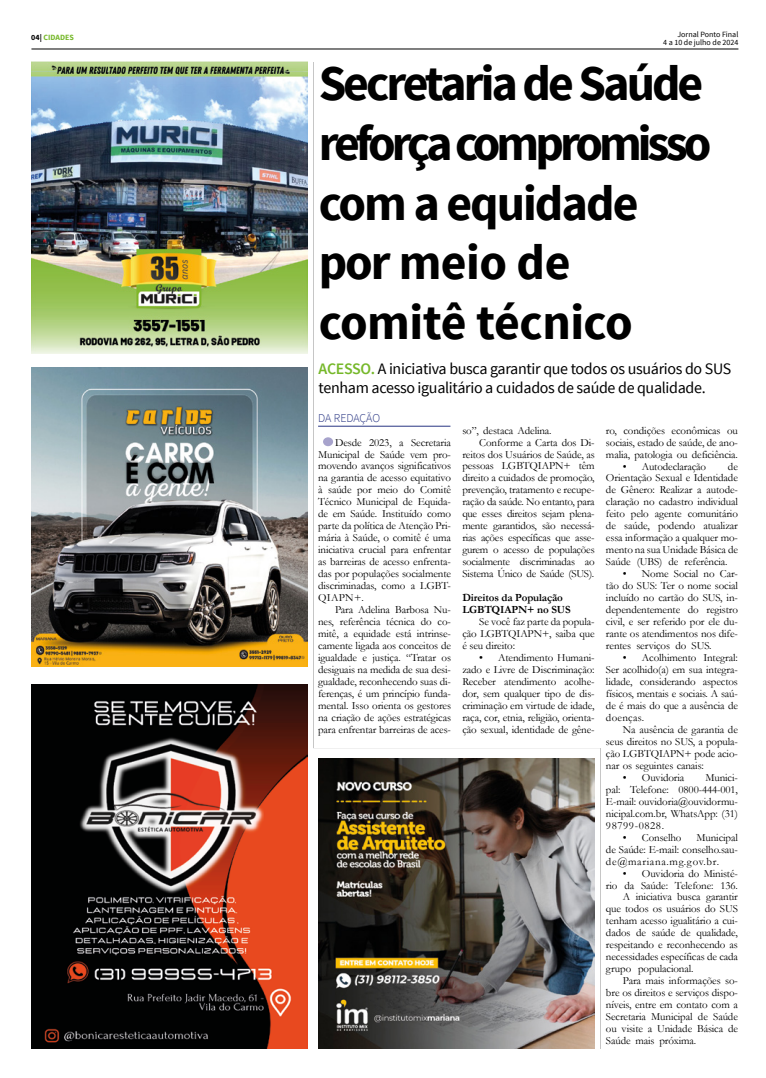
<style>
.page{position:relative;width:766px;height:1078px;background:#fff}
.page>*{position:absolute;margin:0;border:0;box-sizing:border-box;transform-origin:0 0}
.t1{font:700 49.8px/59.8px "Source Sans Pro";letter-spacing:-.06em;color:#000}
.t2{font:15.9px/19.1px "Source Sans Pro";letter-spacing:-.02em;color:#000}
.t3{font:300 12px "Source Sans Pro";letter-spacing:-.01em;color:#283583}
.t4{font:11px/12px "Garamond";letter-spacing:-.01em;color:#000;text-align:justify}
.t5{font:700 11px/12px "Garamond";letter-spacing:-.01em;color:#000}
.t6{font:8px/8px "Source Sans Pro";color:#000;text-align:right}
.t7{font:700 8px "Source Sans Pro";color:#76b82a}
.s1{color:#000}
.s2{font-weight:600;color:#76b82a}
</style>
<div class="page">
<hr style="left:31px;top:49px;width:707px;height:1px;background:#000">
<hr style="left:313px;top:62px;width:1px;height:686px;background:#c6c6c6">
<img style="left:31px;top:367px;width:276px;height:299px">
<img style="left:31px;top:684px;width:276px;height:364px">
<hr style="left:600px;top:748px;width:1px;height:300px;background:#c6c6c6">
<img style="left:31px;top:62px;width:276px;height:291px">
<img style="left:318px;top:758px;width:276px;height:290px">
<hr style="left:318px;top:426px;width:132px;height:1px;background:#283583">
<div style="left:323px;top:437px;width:10px;height:9px;background:#a7a3cc;border-radius:50%"></div>
<p class="t7" style="left:31px;top:32px;width:44px"><span class="s1">04|</span> CIDADES</p>
<p class="t6" style="left:663px;top:31px;width:77px">Jornal Ponto Final<br>4 a 10 de julho de 2024</p>
<h1 class="t1" style="left:318px;top:55px;width:394px">Secretaria de Saúde reforça compromisso com a equidade por meio de comitê técnico</h1>
<h2 class="t2" style="left:318px;top:359px;width:414px"><span class="s2">ACESSO.</span> A iniciativa busca garantir que todos os usuários do SUS tenham acesso igualitário a cuidados de saúde de qualidade.</h2>
<p class="t3" style="left:318px;top:410px;width:63px">DA REDAÇÃO</p>
<p class="t4" style="left:318px;top:435px;width:134px;text-indent:17px">Desde 2023, a Secretaria Municipal de Saúde vem pro&shy;movendo avanços significativos na garantia de acesso equitativo à saúde por meio do Comitê Técnico Municipal de Equida&shy;de em Saúde. Instituído como parte da política de Atenção Pri&shy;mária à Saúde, o comitê é uma iniciativa crucial para enfrentar as barreiras de acesso enfrenta&shy;das por populações socialmente discriminadas, como a LGBT-QIAPN+.</p>
<p class="t4" style="left:318px;top:603px;width:134px;text-indent:17px">Para Adelina Barbosa Nu&shy;nes, referência técnica do co&shy;mitê, a equidade está intrinse&shy;camente ligada aos conceitos de igualdade e justiça. “Tratar os desiguais na medida de sua desi&shy;gualdade, reconhecendo suas di&shy;ferenças, é um princípio funda&shy;mental. Isso orienta os gestores na criação de ações estratégicas para enfrentar barreiras de aces-</p>
<p class="t4" style="left:462px;top:423px;width:91px">so”, destaca Adelina.</p>
<p class="t4" style="left:479px;top:435px;width:117px">Conforme a Carta dos Di-</p>
<p class="t4" style="left:462px;top:447px;width:134px">reitos dos Usuários de Saúde, as</p>
<p class="t4" style="left:462px;top:459px;width:134px">pessoas LGBTQIAPN+ têm</p>
<p class="t4" style="left:462px;top:471px;width:134px">direito a cuidados de promoção,</p>
<p class="t4" style="left:462px;top:483px;width:134px">prevenção, tratamento e recupe-</p>
<p class="t4" style="left:462px;top:495px;width:134px">ração da saúde. No entanto, para</p>
<p class="t4" style="left:462px;top:507px;width:134px">que esses direitos sejam plena-</p>
<p class="t4" style="left:462px;top:519px;width:134px">mente garantidos, são necessá-</p>
<p class="t4" style="left:462px;top:531px;width:134px">rias ações específicas que asse-</p>
<p class="t4" style="left:462px;top:543px;width:134px">gurem o acesso de populações</p>
<p class="t4" style="left:462px;top:555px;width:134px">socialmente discriminadas ao</p>
<p class="t4" style="left:462px;top:567px;width:133px">Sistema Único de Saúde (SUS).</p>
<p class="t5" style="left:462px;top:591px;width:110px">Direitos da População<br>LGBTQIAPN+ no SUS</p>
<p class="t4" style="left:462px;top:615px;width:134px;text-indent:17px">Se você faz parte da popula&shy;ção LGBTQIAPN+, saiba que é seu direito:</p>
<p class="t4" style="left:462px;top:651px;width:134px;text-indent:17px">• Atendimento Humani&shy;zado e Livre de Discriminação:<br>Receber atendimento acolhe&shy;dor, sem qualquer tipo de dis&shy;criminação em virtude de idade, raça, cor, etnia, religião, orienta&shy;ção sexual, identidade de gêne-</p>
<p class="t4" style="left:605px;top:424px;width:133px">ro, condições econômicas ou sociais, estado de saúde, de ano&shy;malia, patologia ou deficiência.</p>
<p class="t4" style="left:622px;top:459px;width:85px">• Autodeclaração</p>
<p class="t4" style="left:605px;top:459px;width:133px;text-indent:122px">de Orientação Sexual e Identidade de Gênero: Realizar a autode&shy;claração no cadastro individual feito pelo agente comunitário de saúde, podendo atualizar essa informação a qualquer mo&shy;mento na sua Unidade Básica de Saúde (UBS) de referência.</p>
<p class="t4" style="left:605px;top:567px;width:133px;text-indent:17px">• Nome Social no Car&shy;tão do SUS: Ter o nome social incluído no cartão do SUS, in&shy;dependentemente do registro civil, e ser referido por ele du&shy;rante os atendimentos nos dife&shy;rentes serviços do SUS.</p>
<p class="t4" style="left:605px;top:651px;width:133px;text-indent:17px">• Acolhimento Integral:<br>Ser acolhido(a) em sua integra&shy;lidade, considerando aspectos físicos, mentais e sociais. A saú&shy;de é mais do que a ausência de doenças.</p>
<p class="t4" style="left:605px;top:723px;width:133px;text-indent:17px">Na ausência de garantia de seus direitos no SUS, a popula&shy;ção LGBTQIAPN+ pode acio&shy;nar os seguintes canais:</p>
<p class="t4" style="left:622px;top:770px;width:63px">• Ouvidoria</p>
<p class="t4" style="left:605px;top:770px;width:133px;text-indent:99px">Munici&shy;pal: Telefone: 0800-444-001, E-mail: ouvidoria@ouvidormu&shy;nicipal.com.br, WhatsApp: (31)<br>98799-0828.</p>
<p class="t4" style="left:622px;top:830px;width:60px">• Conselho</p>
<p class="t4" style="left:605px;top:830px;width:133px;text-indent:90px">Municipal de Saúde: E-mail: conselho.sau&shy;de@mariana.mg.gov.br.</p>
<p class="t4" style="left:622px;top:866px;width:116px">• Ouvidoria do Ministé-</p>
<p class="t4" style="left:605px;top:878px;width:133px">rio da Saúde: Telefone: 136.</p>
<p class="t4" style="left:622px;top:890px;width:116px">A iniciativa busca garantir</p>
<p class="t4" style="left:605px;top:902px;width:133px">que todos os usuários do SUS</p>
<p class="t4" style="left:605px;top:914px;width:133px">tenham acesso igualitário a cui-</p>
<p class="t4" style="left:605px;top:926px;width:133px">dados de saúde de qualidade,</p>
<p class="t4" style="left:605px;top:938px;width:133px">respeitando e reconhecendo as</p>
<p class="t4" style="left:605px;top:950px;width:133px">necessidades específicas de cada</p>
<p class="t4" style="left:605px;top:962px;width:89px">grupo populacional.</p>
<p class="t4" style="left:622px;top:974px;width:116px">Para mais informações so-</p>
<p class="t4" style="left:605px;top:986px;width:133px">bre os direitos e serviços dispo-</p>
<p class="t4" style="left:605px;top:998px;width:133px">níveis, entre em contato com a</p>
<p class="t4" style="left:605px;top:1010px;width:133px">Secretaria Municipal de Saúde</p>
<p class="t4" style="left:605px;top:1022px;width:133px">ou visite a Unidade Básica de</p>
<p class="t4" style="left:605px;top:1034px;width:92px">Saúde mais próxima.</p>
</div>
